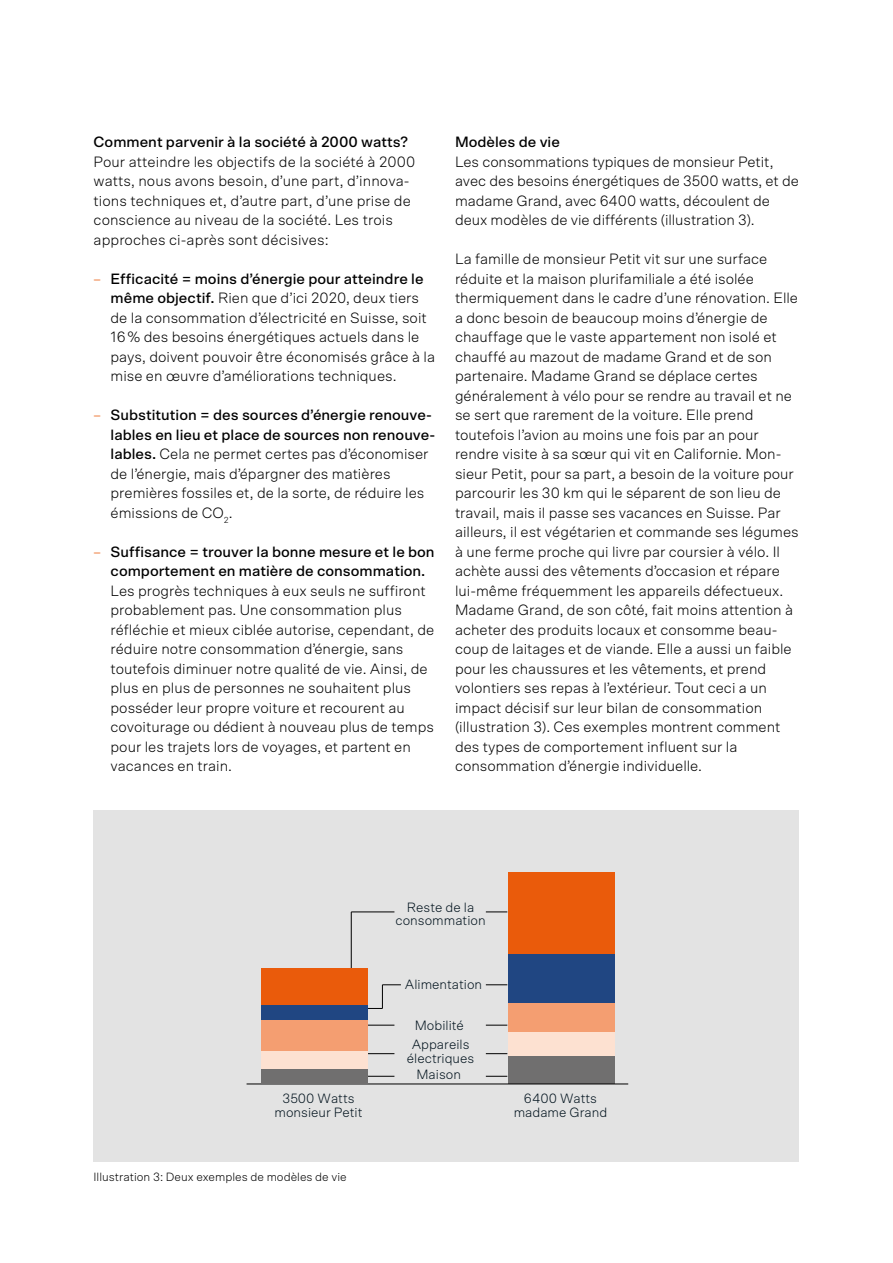
<style>
.page{position:relative;width:893px;height:1263px;background:#fff}
.page>*{position:absolute;margin:0;border:0;box-sizing:border-box;transform-origin:0 0}
.t1{font:300 15px/19.5px "Scto Grotesk A";color:#000}
.t2{font:500 15px/19.5px "Scto Grotesk A";color:#000;text-align:center}
.t3{font:300 13.5px/13.2px "Scto Grotesk A";color:#01121d;text-align:center}
.t4{font:300 12px "Scto Grotesk A";color:#000}
.s1{color:#ea5b0b}
.s2{font-weight:500}
.s3{font-weight:300;color:#ea5b0b}
</style>
<div class="page">
<div style="left:94px;top:810px;width:705px;height:351px;background:#e3e3e3"></div>
<div style="left:508px;top:1055px;width:106px;height:29px;background:#706f6f"></div>
<div style="left:508px;top:1031px;width:106px;height:24px;background:#fde1d1"></div>
<div style="left:508px;top:1002px;width:106px;height:30px;background:#f49e71"></div>
<div style="left:508px;top:954px;width:106px;height:48px;background:#204682"></div>
<div style="left:508px;top:873px;width:106px;height:81px;background:#ea5b0b"></div>
<svg style="left:486px;top:912px;width:21px;height:1px"></svg>
<svg style="left:368px;top:1025px;width:26px;height:1px"></svg>
<svg style="left:368px;top:1053px;width:26px;height:1px"></svg>
<svg style="left:368px;top:1076px;width:26px;height:1px"></svg>
<svg style="left:486px;top:1025px;width:21px;height:1px"></svg>
<svg style="left:486px;top:1053px;width:21px;height:1px"></svg>
<svg style="left:486px;top:1076px;width:21px;height:1px"></svg>
<svg style="left:368px;top:984px;width:33px;height:25px"></svg>
<hr style="left:351px;top:912px;width:43px;height:1px;background:#000">
<hr style="left:351px;top:912px;width:1px;height:56px;background:#000">
<svg style="left:486px;top:984px;width:21px;height:1px"></svg>
<hr style="left:247px;top:1083px;width:381px;height:1px;background:#000">
<div style="left:261px;top:968px;width:107px;height:37px;background:#ea5b0b"></div>
<div style="left:261px;top:1067px;width:107px;height:16px;background:#706f6f"></div>
<div style="left:261px;top:1051px;width:107px;height:17px;background:#fde1d1"></div>
<div style="left:261px;top:1019px;width:107px;height:32px;background:#f49e71"></div>
<div style="left:261px;top:1005px;width:107px;height:14px;background:#204682"></div>
<p class="t2" style="left:94px;top:132px;width:316px">Comment parvenir à la société à 2000 watts?</p>
<p class="t1" style="left:94px;top:151px;width:323px">Pour atteindre les objectifs de la société à 2000 watts, nous avons besoin, d’une part, d’innova&shy;tions techniques et, d’autre part, d’une prise de conscience au niveau de la société. Les trois approches ci-après sont décisives:</p>
<p class="t1" style="left:111px;top:268px;width:326px;text-indent:-17px"><span class="s1">–</span> <span class="s2">Efficacité = moins d’énergie pour atteindre le même objectif.</span> Rien que d’ici 2020, deux tiers de la consommation d’électricité en Suisse, soit 16% des besoins énergétiques actuels dans le pays, doivent pouvoir être économisés grâce à la mise en œuvre d’améliorations techniques.</p>
<p class="t1" style="left:111px;top:405px;width:326px;text-indent:-17px"><span class="s1">–</span> <span class="s2">Substitution = des sources d’énergie renouve&shy;lables en lieu et place de sources non renouve&shy;lables.</span> Cela ne permet certes pas d’économiser de l’énergie, mais d’épargner des matières premières fossiles et, de la sorte, de réduire les émissions de CO<sub>2</sub>.</p>
<p class="t2" style="left:94px;top:541px;width:343px"><span class="s3">–</span> Suffisance = trouver la bonne mesure et le bon comportement en matière de consommation.</p>
<p class="t1" style="left:111px;top:580px;width:325px">Les progrès techniques à eux seuls ne suffiront probablement pas. Une consommation plus réfléchie et mieux ciblée autorise, cependant, de réduire notre consommation d’énergie, sans toutefois diminuer notre qualité de vie. Ainsi, de plus en plus de personnes ne souhaitent plus posséder leur propre voiture et recourent au covoiturage ou dédient à nouveau plus de temps pour les trajets lors de voyages, et partent en vacances en train.</p>
<p class="t2" style="left:455px;top:132px;width:106px">Modèles de vie</p>
<p class="t1" style="left:455px;top:151px;width:345px">Les consommations typiques de monsieur Petit, avec des besoins énergétiques de 3500 watts, et de madame Grand, avec 6400 watts, découlent de deux modèles de vie différents (illustration 3).</p>
<p class="t1" style="left:455px;top:249px;width:345px">La famille de monsieur Petit vit sur une surface réduite et la maison plurifamiliale a été isolée thermiquement dans le cadre d’une rénovation. Elle a donc besoin de beaucoup moins d’énergie de chauffage que le vaste appartement non isolé et chauffé au mazout de madame Grand et de son partenaire. Madame Grand se déplace certes généralement à vélo pour se rendre au travail et ne se sert que rarement de la voiture. Elle prend toutefois l’avion au moins une fois par an pour rendre visite à sa sœur qui vit en Californie. Mon&shy;sieur Petit, pour sa part, a besoin de la voiture pour parcourir les 30 km qui le séparent de son lieu de travail, mais il passe ses vacances en Suisse. Par ailleurs, il est végétarien et commande ses légumes à une ferme proche qui livre par coursier à vélo. Il achète aussi des vêtements d’occasion et répare lui-même fréquemment les appareils défectueux.<br>Madame Grand, de son côté, fait moins attention à acheter des produits locaux et consomme beau&shy;coup de laitages et de viande. Elle a aussi un faible pour les chaussures et les vêtements, et prend volontiers ses repas à l’extérieur. Tout ceci a un impact décisif sur leur bilan de consommation (illustration 3). Ces exemples montrent comment des types de comportement influent sur la consommation d’énergie individuelle.</p>
<p class="t3" style="left:396px;top:900px;width:92px">Reste de la consommation</p>
<p class="t3" style="left:405px;top:977px;width:79px">Alimentation</p>
<p class="t3" style="left:415px;top:1019px;width:51px">Mobilité</p>
<p class="t3" style="left:407px;top:1038px;width:69px">Appareils électriques</p>
<p class="t3" style="left:416px;top:1068px;width:46px">Maison</p>
<p class="t3" style="left:275px;top:1092px;width:89px">3500 Watts monsieur Petit</p>
<p class="t3" style="left:514px;top:1092px;width:95px">6400 Watts madame Grand</p>
<p class="t4" style="left:94px;top:1169px;width:255px">Illustration 3: Deux exemples de modèles de vie</p>
</div>
